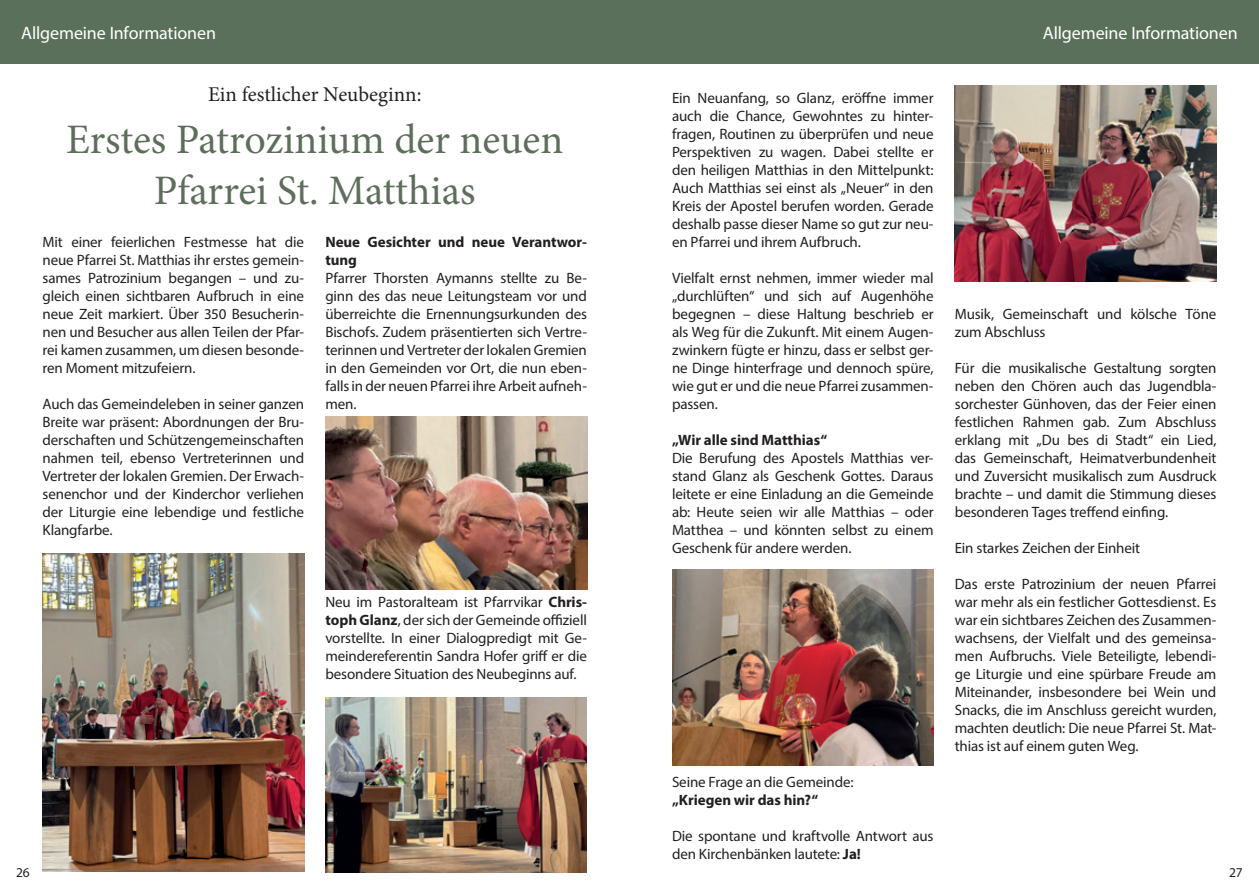
<style>
.page{position:relative;width:1259px;height:893px;background:#fff}
.page>*{position:absolute;margin:0;border:0;box-sizing:border-box;transform-origin:0 0}
.t1{font:42px/51px "Minion Pro";color:#5d6e5b;text-align:center}
.t2{font:21px "Minion Pro";color:#231f20}
.t3{font:18px "Myriad Pro";letter-spacing:-.005em;color:#fff}
.t4{font:15px/18px "Myriad Pro";letter-spacing:-.01em;color:#231f20;text-align:justify}
.t5{font:700 15px/18px "Myriad Pro";letter-spacing:-.005em;color:#231f20}
.t6{font:13.5px "Myriad Pro";color:#231f20}
.s1{font-weight:700}
</style>
<div class="page">
<div style="left:0;top:0;width:1259px;height:64px;background:#5b705a"></div>
<img style="left:955px;top:85px;width:261px;height:196px">
<img style="left:672px;top:569px;width:261px;height:196px">
<img style="left:325px;top:697px;width:262px;height:175px">
<img style="left:43px;top:553px;width:261px;height:319px">
<img style="left:325px;top:417px;width:263px;height:172px">
<p class="t3" style="left:21px;top:22px;width:196px">Allgemeine Informationen</p>
<p class="t3" style="left:1043px;top:22px;width:196px">Allgemeine Informationen</p>
<h2 class="t2" style="left:208px;top:80px;width:215px">Ein festlicher Neubeginn:</h2>
<h1 class="t1" style="left:66px;top:114px;width:499px">Erstes Patrozinium der neuen<br>Pfarrei St. Matthias</h1>
<p class="t4" style="left:43px;top:233px;width:263px">Mit einer feierlichen Festmesse hat die neue Pfarrei St. Matthias ihr erstes gemein&shy;sames Patrozinium begangen – und zu&shy;gleich einen sichtbaren Aufbruch in eine neue Zeit markiert. Über 350 Besucherin&shy;nen und Besucher aus allen Teilen der Pfar&shy;rei kamen zusammen, um diesen besonde&shy;ren Moment mitzufeiern.</p>
<p class="t4" style="left:43px;top:395px;width:263px">Auch das Gemeindeleben in seiner ganzen Breite war präsent: Abordnungen der Bru&shy;derschaften und Schützengemeinschaften nahmen teil, ebenso Vertreterinnen und Vertreter der lokalen Gremien. Der Erwach&shy;senenchor und der Kinderchor verliehen der Liturgie eine lebendige und festliche Klangfarbe.</p>
<p class="t5" style="left:325px;top:232px;width:263px">Neue Gesichter und neue Verantwor&shy;tung</p>
<p class="t4" style="left:325px;top:269px;width:263px">Pfarrer Thorsten Aymanns stellte zu Be&shy;ginn des das neue Leitungsteam vor und überreichte die Ernennungsurkunden des Bischofs. Zudem präsentierten sich Vertre&shy;terinnen und Vertreter der lokalen Gremien in den Gemeinden vor Ort, die nun eben&shy;falls in der neuen Pfarrei ihre Arbeit aufneh&shy;men.</p>
<p class="t4" style="left:325px;top:593px;width:263px">Neu im Pastoralteam ist Pfarrvikar <span class="s1">Chris&shy;toph Glanz</span>, der sich der Gemeinde offiziell vorstellte. In einer Dialogpredigt mit Ge&shy;meindereferentin Sandra Hofer griff er die besondere Situation des Neubeginns auf.</p>
<p class="t4" style="left:672px;top:89px;width:263px">Ein Neuanfang, so Glanz, eröffne immer auch die Chance, Gewohntes zu hinter&shy;fragen, Routinen zu überprüfen und neue Perspektiven zu wagen. Dabei stellte er den heiligen Matthias in den Mittelpunkt:<br>Auch Matthias sei einst als „Neuer“ in den Kreis der Apostel berufen worden. Gerade deshalb passe dieser Name so gut zur neu&shy;en Pfarrei und ihrem Aufbruch.</p>
<p class="t4" style="left:672px;top:269px;width:263px">Vielfalt ernst nehmen, immer wieder mal „durchlüften“ und sich auf Augenhöhe begegnen – diese Haltung beschrieb er als Weg für die Zukunft. Mit einem Augen&shy;zwinkern fügte er hinzu, dass er selbst ger&shy;ne Dinge hinterfrage und dennoch spüre, wie gut er und die neue Pfarrei zusammen&shy;passen.</p>
<p class="t5" style="left:672px;top:430px;width:157px">„Wir alle sind Matthias“</p>
<p class="t4" style="left:672px;top:449px;width:263px">Die Berufung des Apostels Matthias ver&shy;stand Glanz als Geschenk Gottes. Daraus leitete er eine Einladung an die Gemeinde ab: Heute seien wir alle Matthias – oder Matthea – und könnten selbst zu einem Geschenk für andere werden.</p>
<p class="t4" style="left:672px;top:773px;width:183px">Seine Frage an die Gemeinde:</p>
<p class="t5" style="left:672px;top:790px;width:148px">„Kriegen wir das hin?“</p>
<p class="t4" style="left:672px;top:827px;width:263px">Die spontane und kraftvolle Antwort aus den Kirchenbänken lautete: <span class="s1">Ja!</span></p>
<p class="t4" style="left:955px;top:305px;width:263px">Musik, Gemeinschaft und kölsche Töne zum Abschluss</p>
<p class="t4" style="left:955px;top:359px;width:263px">Für die musikalische Gestaltung sorgten neben den Chören auch das Jugendbla&shy;sorchester Günhoven, das der Feier einen festlichen Rahmen gab. Zum Abschluss erklang mit „Du bes di Stadt“ ein Lied, das Gemeinschaft, Heimatverbundenheit und Zuversicht musikalisch zum Ausdruck brachte – und damit die Stimmung dieses besonderen Tages treffend einfing.</p>
<p class="t4" style="left:955px;top:539px;width:187px">Ein starkes Zeichen der Einheit</p>
<p class="t4" style="left:955px;top:575px;width:263px">Das erste Patrozinium der neuen Pfarrei war mehr als ein festlicher Gottesdienst. Es war ein sichtbares Zeichen des Zusammen&shy;wachsens, der Vielfalt und des gemeinsa&shy;men Aufbruchs. Viele Beteiligte, lebendi&shy;ge Liturgie und eine spürbare Freude am Miteinander, insbesondere bei Wein und Snacks, die im Anschluss gereicht wurden, machten deutlich: Die neue Pfarrei St. Mat&shy;thias ist auf einem guten Weg.</p>
<p class="t6" style="left:16px;top:864px;width:15px">26</p>
<p class="t6" style="left:1229px;top:864px;width:15px">27</p>
</div>
